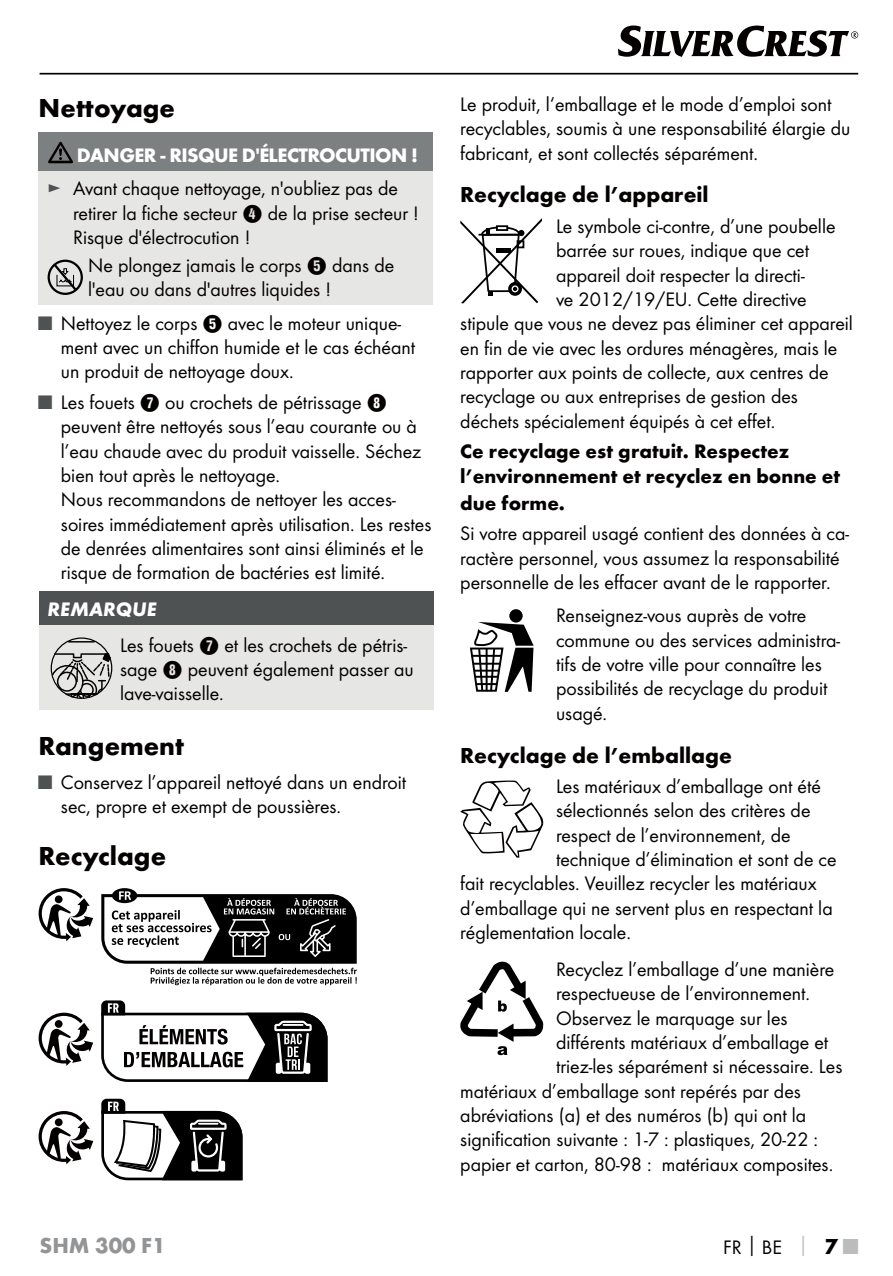
<style>
.page{position:relative;width:893px;height:1276px;background:#fff}
.page>*{position:absolute;margin:0;border:0;box-sizing:border-box;transform-origin:0 0}
.t1{font:700 27px "Futura";color:#040000}
.t2{font:700 22.5px "Futura";color:#040000}
.t3{font:700 22.5px "Futura";color:#929495}
.t4{font:20.25px/24.3px "Futura Boo";color:#040000}
.t5{font:700 20.25px/24.3px "Futura";color:#040000}
.t6{font:700 20.25px "Futura";letter-spacing:-.03em;color:#fff}
.t7{font:italic 700 20.25px "Futura";color:#fff}
.s1{color:#4f5253}
.s2{font-family:"Hako PI Nummern"}
.s3{font-family:"Futura";font-weight:700}
.s4{font-family:"Futura";font-weight:700;color:#bbbdbc}
.s5{font-family:"Futura";font-weight:700;font-size:22.5px}
.s6{font-family:"Futura";font-weight:700;font-size:22.5px;color:#bbbdbc}
</style>
<div class="page">
<hr style="left:40px;top:73px;width:818px;height:2px;background:#040000">
<svg style="left:618px;top:26px;width:240px;height:31px"></svg>
<div style="left:39px;top:132px;width:394px;height:39px;background:#7c8080"></div>
<div style="left:39px;top:171px;width:394px;height:134px;background:#e6e6e5"></div>
<svg style="left:48px;top:142px;width:25px;height:21px"></svg>
<div style="left:48px;top:260px;width:35px;height:35px;border:2px solid #000;border-radius:50%"></div>
<svg style="left:52px;top:262px;width:27px;height:31px"></svg>
<div style="left:39px;top:591px;width:394px;height:34px;background:#4f5253"></div>
<div style="left:39px;top:625px;width:394px;height:84px;background:#e6e6e5"></div>
<svg style="left:51px;top:652px;width:61px;height:58px"></svg>
<svg style="left:69px;top:641px;width:25px;height:1px"></svg>
<svg style="left:101px;top:888px;width:256px;height:97px"></svg>
<svg style="left:39px;top:888px;width:54px;height:53px"></svg>
<svg style="left:39px;top:1012px;width:54px;height:54px"></svg>
<svg style="left:101px;top:1000px;width:227px;height:82px"></svg>
<hr style="left:283px;top:1024px;width:20px;height:2px;background:#fff">
<svg style="left:39px;top:1111px;width:54px;height:53px"></svg>
<svg style="left:101px;top:1098px;width:141px;height:82px"></svg>
<svg style="left:460px;top:218px;width:82px;height:85px"></svg>
<div style="left:509px;top:609px;width:14px;height:13px;background:#000;border-radius:50%"></div>
<svg style="left:470px;top:622px;width:64px;height:70px"></svg>
<svg style="left:460px;top:780px;width:83px;height:77px"></svg>
<svg style="left:460px;top:961px;width:83px;height:94px"></svg>
<h1 class="t1" style="left:39px;top:97px;width:138px">Nettoyage</h1>
<p class="t6" style="left:77px;top:147px;width:343px">DANGER - RISQUE D'ÉLECTROCUTION !</p>
<p class="t4" style="left:73px;top:178px;width:347px;text-indent:-26px"><span class="s1">►</span> Avant chaque nettoyage, n'oubliez pas de retirer la fiche secteur <span class="s2">4</span> de la prise secteur !<br>Risque d'électrocution !</p>
<p class="t4" style="left:88px;top:254px;width:307px">Ne plongez jamais le corps <span class="s2">5</span> dans de l'eau ou dans d'autres liquides !</p>
<p class="t4" style="left:61px;top:312px;width:356px;text-indent:-22px"><span class="s1">■</span> Nettoyez le corps <span class="s2">5</span> avec le moteur unique&shy;ment avec un chiffon humide et le cas échéant un produit de nettoyage doux.</p>
<p class="t4" style="left:61px;top:391px;width:372px;text-indent:-22px"><span class="s1">■</span> Les fouets <span class="s2">7</span> ou crochets de pétrissage <span class="s2">8 </span>peuvent être nettoyés sous l’eau courante ou à l’eau chaude avec du produit vaisselle. Séchez bien tout après le nettoyage.<br>Nous recommandons de nettoyer les acces&shy;soires immédiatement après utilisation. Les restes de denrées alimentaires sont ainsi éliminés et le risque de formation de bactéries est limité.</p>
<p class="t7" style="left:48px;top:603px;width:110px">REMARQUE</p>
<p class="t4" style="left:120px;top:634px;width:295px">Les fouets <span class="s2">7</span> et les crochets de pétris&shy;sage <span class="s2">8</span> peuvent également passer au lave-vaisselle.</p>
<h1 class="t1" style="left:39px;top:735px;width:147px">Rangement</h1>
<p class="t4" style="left:61px;top:771px;width:347px;text-indent:-22px"><span class="s1">■</span> Conservez l’appareil nettoyé dans un endroit sec, propre et exempt de poussières.</p>
<h1 class="t1" style="left:39px;top:845px;width:129px">Recyclage</h1>
<p class="t4" style="left:460px;top:93px;width:392px">Le produit, l‘emballage et le mode d’emploi sont recyclables, soumis à une responsabilité élargie du fabricant, et sont collectés séparément.</p>
<p class="t2" style="left:460px;top:186px;width:250px">Recyclage de l’appareil</p>
<p class="t4" style="left:556px;top:215px;width:281px">Le symbole ci-contre, d’une poubelle</p>
<p class="t4" style="left:556px;top:240px;width:255px">barrée sur roues, indique que cet</p>
<p class="t4" style="left:556px;top:264px;width:250px">appareil doit respecter la directi-</p>
<p class="t4" style="left:556px;top:288px;width:252px">ve 2012/19/EU. Cette directive</p>
<p class="t4" style="left:460px;top:312px;width:394px">stipule que vous ne devez pas éliminer cet appareil</p>
<p class="t4" style="left:460px;top:337px;width:379px">en fin de vie avec les ordures ménagères, mais le</p>
<p class="t4" style="left:460px;top:361px;width:370px">rapporter aux points de collecte, aux centres de</p>
<p class="t4" style="left:460px;top:385px;width:339px">recyclage ou aux entreprises de gestion des</p>
<p class="t4" style="left:460px;top:410px;width:317px">déchets spécialement équipés à cet effet.</p>
<p class="t5" style="left:460px;top:441px;width:381px">Ce recyclage est gratuit. Respectez l’environnement et recyclez en bonne et</p>
<p class="t5" style="left:460px;top:492px;width:106px">due forme.</p>
<p class="t4" style="left:460px;top:522px;width:390px">Si votre appareil usagé contient des données à ca&shy;ractère personnel, vous assumez la responsabilité personnelle de les effacer avant de le rapporter.</p>
<p class="t4" style="left:556px;top:604px;width:286px">Renseignez-vous auprès de votre commune ou des services administra&shy;tifs de votre ville pour connaître les possibilités de recyclage du produit usagé.</p>
<p class="t2" style="left:460px;top:746px;width:273px">Recyclage de l’emballage</p>
<p class="t4" style="left:556px;top:775px;width:266px">Les matériaux d’emballage ont été</p>
<p class="t4" style="left:556px;top:799px;width:256px">sélectionnés selon des critères de</p>
<p class="t4" style="left:556px;top:824px;width:236px">respect de l’environnement, de</p>
<p class="t4" style="left:556px;top:848px;width:282px">technique d’élimination et sont de ce</p>
<p class="t4" style="left:460px;top:872px;width:358px">fait recyclables. Veuillez recycler les matériaux</p>
<p class="t4" style="left:460px;top:897px;width:374px">d’emballage qui ne servent plus en respectant la</p>
<p class="t4" style="left:460px;top:921px;width:172px">réglementation locale.</p>
<p class="t4" style="left:556px;top:958px;width:280px">Recyclez l’emballage d’une manière</p>
<p class="t4" style="left:556px;top:982px;width:256px">respectueuse de l’environnement.</p>
<p class="t4" style="left:556px;top:1007px;width:233px">Observez le marquage sur les</p>
<p class="t4" style="left:556px;top:1031px;width:274px">différents matériaux d’emballage et</p>
<p class="t4" style="left:556px;top:1055px;width:288px">triez-les séparément si nécessaire. Les</p>
<p class="t4" style="left:460px;top:1079px;width:342px">matériaux d’emballage sont repérés par des</p>
<p class="t4" style="left:460px;top:1104px;width:347px">abréviations (a) et des numéros (b) qui ont la</p>
<p class="t4" style="left:460px;top:1128px;width:359px">signification suivante : 1-7 : plastiques, 20-22 :</p>
<p class="t4" style="left:460px;top:1152px;width:374px">papier et carton, 80-98 : matériaux composites.</p>
<p class="t3" style="left:40px;top:1236px;width:128px">SHM 300 F1</p>
<p class="t4" style="left:723px;top:1235px;width:136px">FR<span class="s3">│</span>BE <span class="s4">│</span> <span class="s5">7</span> <span class="s6">■</span></p>
</div>
